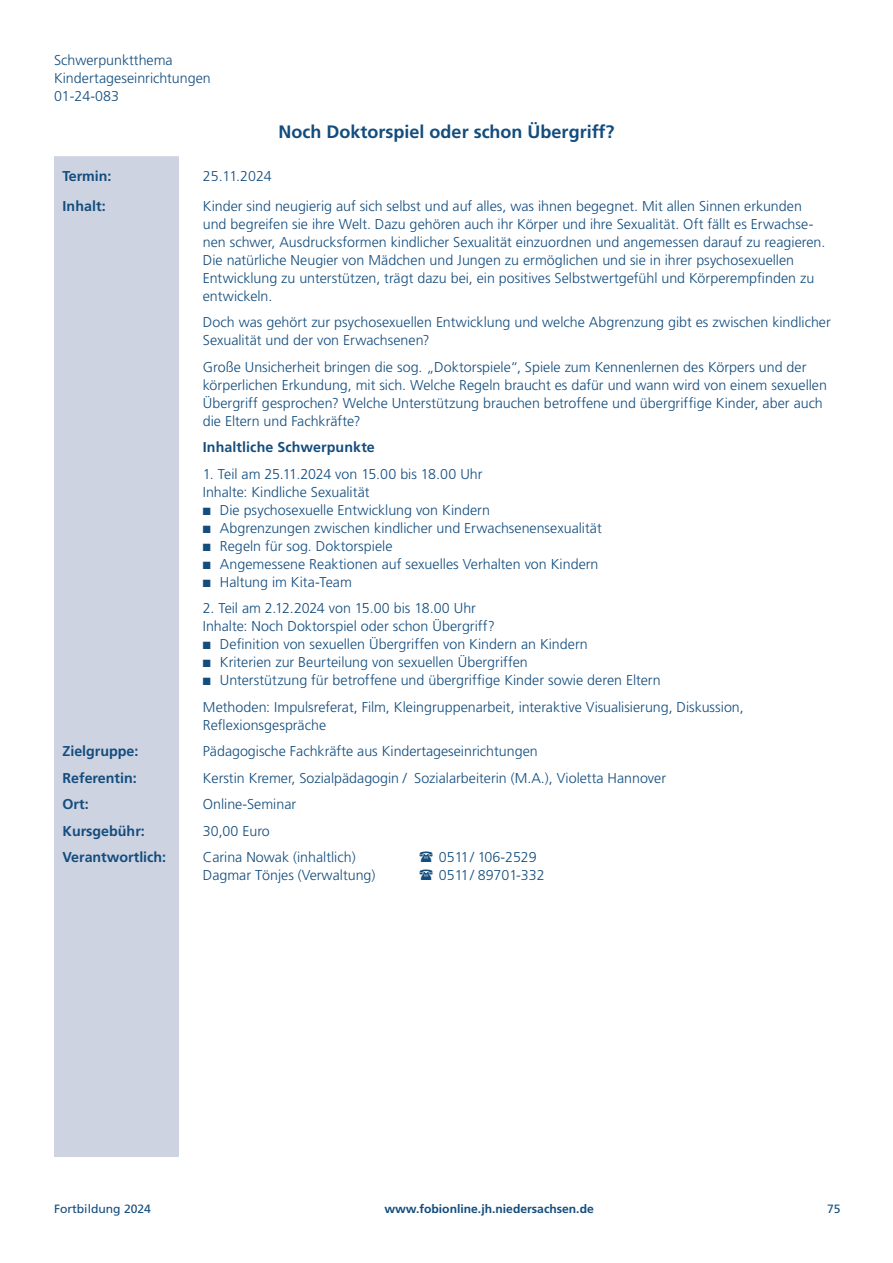
<style>
.page{position:relative;width:893px;height:1263px;background:#fff}
.page>*{position:absolute;margin:0;border:0;box-sizing:border-box;transform-origin:0 0}
.Thema{font:700 18px "Frutiger";color:#134d7e}
.Inhalt{font:300 14.25px/18px "Frutiger";color:#134d7e}
.Verantwortlich{font:300 14.25px "Frutiger";color:#134d7e}
.Zielgruppe{font:300 14.25px "Frutiger";color:#134d7e}
.Inhalt-2{font:700 14.25px "Frutiger";letter-spacing:.005em;color:#134d7e}
.Verantwortlich-2{font:700 14.25px "Frutiger";color:#134d7e}
.Kategorie{font:300 14.25px "Frutiger";color:#134d7e}
.Kapitel{font:300 14.25px "Frutiger";color:#134d7e}
.Ort{font:300 14.25px "Frutiger";color:#134d7e}
.Zielgruppe-2{font:700 14.25px "Frutiger";color:#134d7e}
.Kursgebühr{font:700 14.25px "Frutiger";color:#134d7e}
.Termin{font:300 14.25px "Frutiger";color:#134d7e}
.Kurs-Nr{font:300 14.25px "Frutiger";color:#134d7e}
.Kursgebühr-2{font:300 14.25px "Frutiger";color:#134d7e}
.Termin-2{font:700 14.25px "Frutiger";color:#134d7e}
.Ort-2{font:700 14.25px "Frutiger";color:#134d7e}
.t1{font:700 12px "Frutiger";color:#134d7e}
.t2{font:12px "Frutiger";color:#134d7e}
</style>
<div class="page">
<div style="left:54px;top:147px;width:125px;height:1010px;background:#ced3e1"></div>
<div style="left:54px;top:108px;width:785px;height:48px;background:#fff"></div>
<p class="Kapitel" style="left:54px;top:52px;width:120px">Schwerpunktthema</p>
<p class="Kategorie" style="left:54px;top:70px;width:158px">Kindertageseinrichtungen</p>
<p class="Kurs-Nr" style="left:54px;top:88px;width:66px">01-24-083</p>
<p class="Thema" style="left:279px;top:121px;width:337px">Noch Doktorspiel oder schon Übergriff?</p>
<p class="Termin-2" style="left:63px;top:168px;width:51px">Termin:</p>
<p class="Termin" style="left:203px;top:168px;width:71px">25.11.2024</p>
<p class="Inhalt-2" style="left:63px;top:197px;width:45px">Inhalt:</p>
<p class="Inhalt" style="left:203px;top:197px;width:624px">Kinder sind neugierig auf sich selbst und auf alles, was ihnen begegnet. Mit allen Sinnen erkunden und begreifen sie ihre Welt. Dazu gehören auch ihr Körper und ihre Sexualität. Oft fällt es Erwachse&shy;nen schwer, Ausdrucksformen kindlicher Sexualität einzuordnen und angemessen darauf zu reagieren.<br>Die natürliche Neugier von Mädchen und Jungen zu ermöglichen und sie in ihrer psychosexuellen Entwicklung zu unterstützen, trägt dazu bei, ein positives Selbstwertgefühl und Körperempfinden zu entwickeln.</p>
<p class="Inhalt" style="left:203px;top:313px;width:629px">Doch was gehört zur psychosexuellen Entwicklung und welche Abgrenzung gibt es zwischen kindlicher<br>Sexualität und der von Erwachsenen?</p>
<p class="Inhalt" style="left:203px;top:358px;width:626px">Große Unsicherheit bringen die sog. „Doktorspiele“, Spiele zum Kennenlernen des Körpers und der körperlichen Erkundung, mit sich. Welche Regeln braucht es dafür und wann wird von einem sexuellen Übergriff gesprochen? Welche Unterstützung brauchen betroffene und übergriffige Kinder, aber auch die Eltern und Fachkräfte?</p>
<p class="Inhalt-2" style="left:203px;top:439px;width:174px">Inhaltliche Schwerpunkte</p>
<p class="Inhalt" style="left:203px;top:465px;width:281px">1. Teil am 25.11.2024 von 15.00 bis 18.00 Uhr<br>Inhalte: Kindliche Sexualität</p>
<p class="Inhalt" style="left:203px;top:501px;width:289px">■ Die psychosexuelle Entwicklung von Kindern</p>
<p class="Inhalt" style="left:203px;top:519px;width:400px">■ Abgrenzungen zwischen kindlicher und Erwachsenensexualität</p>
<p class="Inhalt" style="left:203px;top:537px;width:191px">■ Regeln für sog. Doktorspiele</p>
<p class="Inhalt" style="left:203px;top:555px;width:397px">■ Angemessene Reaktionen auf sexuelles Verhalten von Kindern</p>
<p class="Inhalt" style="left:203px;top:573px;width:151px">■ Haltung im Kita-Team</p>
<p class="Inhalt" style="left:203px;top:599px;width:293px">2. Teil am 2.12.2024 von 15.00 bis 18.00 Uhr<br>Inhalte: Noch Doktorspiel oder schon Übergriff?</p>
<p class="Inhalt" style="left:203px;top:635px;width:386px">■ Definition von sexuellen Übergriffen von Kindern an Kindern</p>
<p class="Inhalt" style="left:203px;top:653px;width:327px">■ Kriterien zur Beurteilung von sexuellen Übergriffen</p>
<p class="Inhalt" style="left:203px;top:671px;width:459px">■ Unterstützung für betroffene und übergriffige Kinder sowie deren Eltern</p>
<p class="Inhalt" style="left:203px;top:698px;width:542px">Methoden: Impulsreferat, Film, Kleingruppenarbeit, interaktive Visualisierung, Diskussion,<br>Reflexionsgespräche</p>
<p class="Zielgruppe-2" style="left:62px;top:743px;width:78px">Zielgruppe:</p>
<p class="Zielgruppe" style="left:203px;top:743px;width:336px">Pädagogische Fachkräfte aus Kindertageseinrichtungen</p>
<p class="Verantwortlich-2" style="left:63px;top:769px;width:76px">Referentin:</p>
<p class="Verantwortlich" style="left:203px;top:770px;width:465px">Kerstin Kremer, Sozialpädagogin / Sozialarbeiterin (M.A.), Violetta Hannover</p>
<p class="Ort-2" style="left:63px;top:796px;width:28px">Ort:</p>
<p class="Ort" style="left:203px;top:796px;width:95px">Online-Seminar</p>
<p class="Kursgebühr" style="left:63px;top:822px;width:84px">Kursgebühr:</p>
<p class="Kursgebühr-2" style="left:203px;top:823px;width:69px">30,00 Euro</p>
<p class="Verantwortlich-2" style="left:63px;top:849px;width:105px">Verantwortlich:</p>
<p class="Verantwortlich" style="left:203px;top:849px;width:154px">Carina Nowak (inhaltlich)</p>
<p class="Verantwortlich" style="left:439px;top:849px;width:99px">0511/ 106-2529</p>
<p class="Verantwortlich" style="left:203px;top:867px;width:174px">Dagmar Tönjes (Verwaltung)</p>
<p class="Verantwortlich" style="left:439px;top:867px;width:107px">0511/ 89701-332</p>
<p class="t2" style="left:54px;top:1202px;width:98px">Fortbildung 2024</p>
<p class="t1" style="left:384px;top:1202px;width:211px">www.fobionline.jh.niedersachsen.de</p>
<p class="t2" style="left:827px;top:1202px;width:15px">75</p>
</div>
